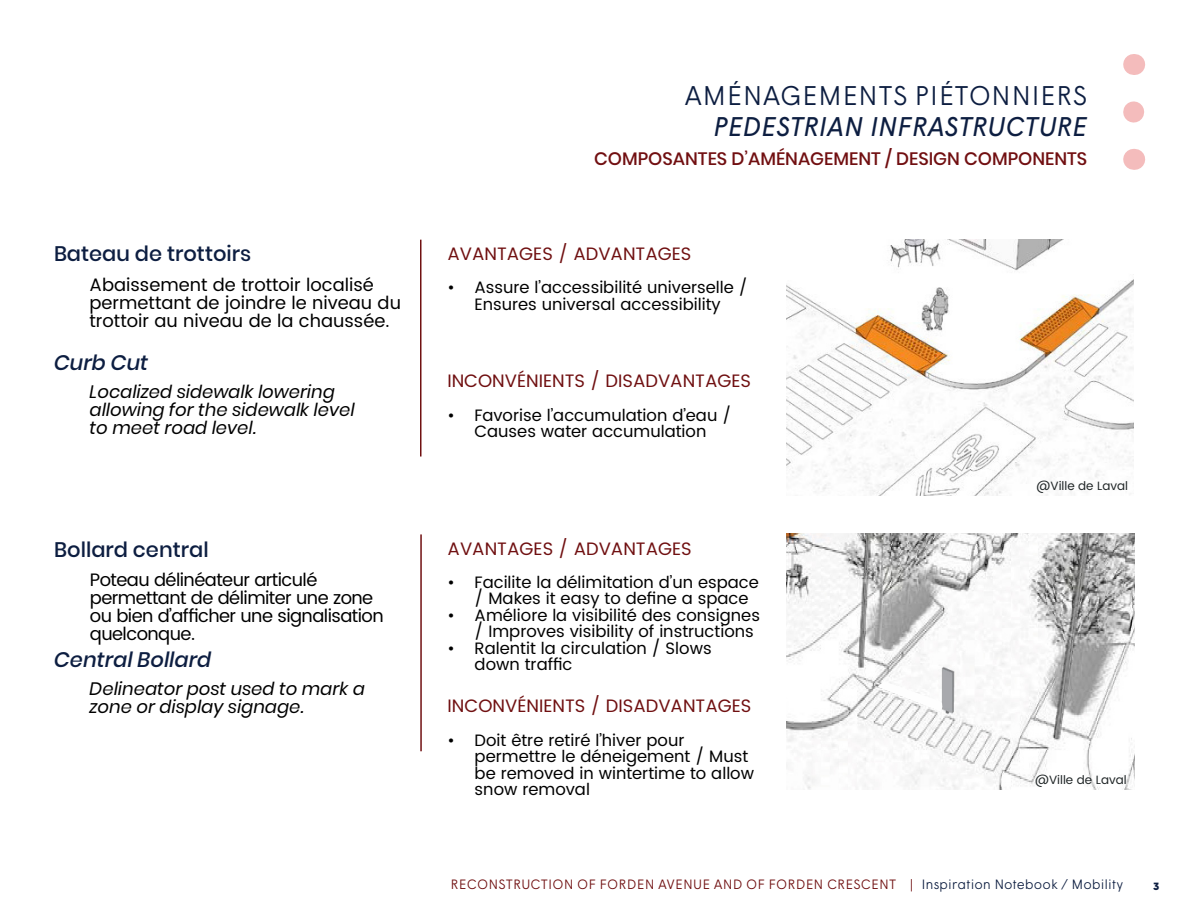
<style>
.page{position:relative;width:1188px;height:918px;background:#fff}
.page>*{position:absolute;margin:0;border:0;box-sizing:border-box;transform-origin:0 0}
.t1{font:italic 27px "Wigrum";letter-spacing:.01em;color:#0d1e41}
.t2{font:300 27px "Wigrum";letter-spacing:.01em;color:#0d1e41}
.t3{font:500 21px "Poppins";color:#0d1e41}
.t4{font:italic 500 21px "Poppins";color:#0d1e41}
.t5{font:italic 18px/18px "Poppins";color:#000}
.t6{font:18px/18px "Poppins";letter-spacing:-.03em;color:#000}
.t7{font:18px "Poppins";color:#701011}
.t8{font:18px/18px "Poppins";color:#000}
.t9{font:500 18px "Poppins";color:#710f11}
.t10{font:16.5px/16.5px "Poppins";color:#000}
.t11{font:300 13.5px "Wigrum";letter-spacing:.01em;color:#701011}
.t12{font:12px "Poppins";color:#1f2526}
.t13{font:900 10.5px "Wigrum";color:#0d1e41}
.s1{color:#0d1e41}
</style>
<div class="page">
<svg style="left:1123px;top:112px;width:21px;height:11px"></svg>
<svg style="left:1134px;top:54px;width:1px;height:21px"></svg>
<svg style="left:1134px;top:149px;width:1px;height:21px"></svg>
<img style="left:786px;top:240px;width:348px;height:255px">
<hr style="left:420px;top:240px;width:2px;height:217px;background:#701011">
<hr style="left:420px;top:534px;width:2px;height:217px;background:#701011">
<img style="left:786px;top:534px;width:348px;height:255px">
<svg style="left:877px;top:681px;width:65px;height:31px"></svg>
<p class="t3" style="left:54px;top:242px;width:199px">Bateau de trottoirs</p>
<p class="t8" style="left:90px;top:276px;width:313px">Abaissement de trottoir localisé permettant de joindre le niveau du trottoir au niveau de la chaussée.</p>
<p class="t4" style="left:54px;top:350px;width:96px">Curb Cut</p>
<p class="t5" style="left:90px;top:383px;width:266px">Localized sidewalk lowering allowing for the sidewalk level to meet road level.</p>
<p class="t3" style="left:54px;top:538px;width:156px">Bollard central</p>
<p class="t6" style="left:90px;top:572px;width:295px">Poteau délinéateur articulé permettant de délimiter une zone ou bien d’afficher une signalisation quelconque.</p>
<p class="t4" style="left:54px;top:647px;width:159px">Central Bollard</p>
<p class="t5" style="left:90px;top:680px;width:277px">Delineator post used to mark a zone or display signage.</p>
<h1 class="t2" style="left:685px;top:75px;width:404px">AMÉNAGEMENTS PIÉTONNIERS</h1>
<h1 class="t1" style="left:713px;top:106px;width:375px">PEDESTRIAN INFRASTRUCTURE</h1>
<p class="t9" style="left:594px;top:148px;width:495px">COMPOSANTES D’AMÉNAGEMENT / DESIGN COMPONENTS</p>
<p class="t7" style="left:447px;top:240px;width:246px">AVANTAGES / ADVANTAGES</p>
<p class="t10" style="left:447px;top:280px;width:302px;text-align:center">• Assure l’accessibilité universelle /<br>Ensures universal accessibility</p>
<p class="t7" style="left:447px;top:367px;width:305px">INCONVÉNIENTS / DISADVANTAGES</p>
<p class="t10" style="left:447px;top:407px;width:285px;text-align:center">• Favorise l’accumulation d’eau /<br>Causes water accumulation</p>
<p class="t7" style="left:448px;top:535px;width:246px">AVANTAGES / ADVANTAGES</p>
<p class="t10" style="left:475px;top:574px;width:286px;text-indent:-27px">• Facilite la délimitation d’un espace / Makes it easy to define a space</p>
<p class="t10" style="left:475px;top:607px;width:287px;text-indent:-27px">• Améliore la visibilité des consignes / Improves visibility of instructions</p>
<p class="t10" style="left:475px;top:640px;width:239px;text-indent:-27px">• Ralentit la circulation / Slows down traffic</p>
<p class="t7" style="left:448px;top:692px;width:305px">INCONVÉNIENTS / DISADVANTAGES</p>
<p class="t10" style="left:475px;top:732px;width:281px;text-indent:-27px">• Doit être retiré l’hiver pour permettre le déneigement / Must be removed in wintertime to allow snow removal</p>
<p class="t12" style="left:1037px;top:477px;width:93px">@Ville de Laval</p>
<p class="t12" style="left:1035px;top:771px;width:93px">@Ville de Laval</p>
<p class="t11" style="left:451px;top:874px;width:674px">RECONSTRUCTION OF FORDEN AVENUE AND OF FORDEN CRESCENT | <span class="s1">Inspiration Notebook / Mobility</span></p>
<p class="t13" style="left:1153px;top:878px;width:8px">3</p>
</div>
